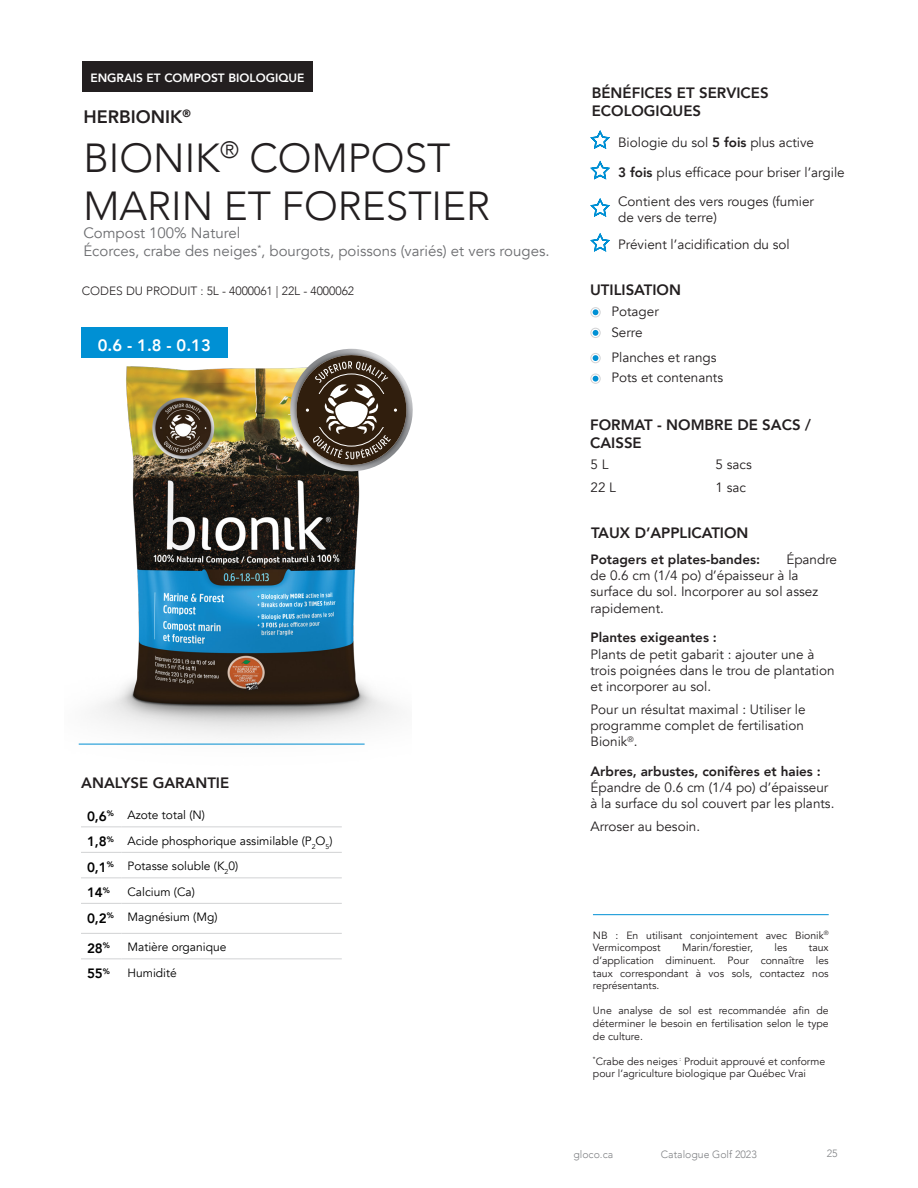
<style>
.page{position:relative;width:918px;height:1188px;background:#fff}
.page>*{position:absolute;margin:0;border:0;box-sizing:border-box;transform-origin:0 0}
.t1{font:300 40.5px/48.6px "Avenir";color:#231f20}
.t2{font:800 18px "Avenir";color:#231f20}
.t3{font:800 16.5px "Avenir";color:#fff}
.t4{font:800 15px/18px "Avenir";color:#231f20}
.t5{font:15px "Avenir";color:#6c6d70}
.t6{font:13.5px/16.2px "Avenir";color:#231f20}
.t7{font:800 13.5px "Avenir";color:#000}
.t8{font:800 13.5px "Avenir";color:#231f20}
.t9{font:12px "Avenir";color:#000}
.t10{font:300 12px "Avenir";color:#231f20}
.t11{font:800 12px "Avenir";color:#fff}
.t12{font:10.5px/12.6px "Avenir";color:#231f20}
.t13{font:300 10.5px "Avenir";color:#808285}
.s1{font-weight:800}
</style>
<div class="page">
<div style="left:590px;top:307px;width:11px;height:10px;border:1px solid #d1d2d4;border-radius:50%"></div>
<div style="left:590px;top:353px;width:11px;height:10px;border:1px solid #d1d2d4;border-radius:50%"></div>
<div style="left:590px;top:328px;width:11px;height:10px;border:1px solid #d1d2d4;border-radius:50%"></div>
<div style="left:590px;top:374px;width:11px;height:10px;border:1px solid #d1d2d4;border-radius:50%"></div>
<svg style="left:590px;top:130px;width:20px;height:19px"></svg>
<svg style="left:590px;top:160px;width:20px;height:20px"></svg>
<svg style="left:590px;top:233px;width:20px;height:19px"></svg>
<svg style="left:590px;top:198px;width:20px;height:19px"></svg>
<svg style="left:593px;top:309px;width:5px;height:6px"></svg>
<svg style="left:593px;top:330px;width:5px;height:6px"></svg>
<svg style="left:593px;top:355px;width:5px;height:6px"></svg>
<svg style="left:593px;top:376px;width:5px;height:6px"></svg>
<hr style="left:593px;top:914px;width:236px;height:1px;background:#0090d4">
<div style="left:81px;top:327px;width:147px;height:31px;background:#0090d4"></div>
<img style="left:78px;top:366px;width:319px;height:379px">
<svg style="left:286px;top:349px;width:127px;height:127px"></svg>
<div style="left:82px;top:61px;width:231px;height:31px;background:#231f20"></div>
<hr style="left:81px;top:826px;width:41px;height:1px;background:#d1d2d4">
<hr style="left:122px;top:826px;width:220px;height:1px;background:#d1d2d4">
<hr style="left:81px;top:852px;width:41px;height:1px;background:#d1d2d4">
<hr style="left:122px;top:852px;width:220px;height:1px;background:#d1d2d4">
<hr style="left:81px;top:877px;width:41px;height:1px;background:#d1d2d4">
<hr style="left:122px;top:877px;width:220px;height:1px;background:#d1d2d4">
<hr style="left:81px;top:903px;width:41px;height:1px;background:#d1d2d4">
<hr style="left:122px;top:903px;width:220px;height:1px;background:#d1d2d4">
<hr style="left:81px;top:933px;width:41px;height:1px;background:#d1d2d4">
<hr style="left:122px;top:933px;width:220px;height:1px;background:#d1d2d4">
<hr style="left:81px;top:958px;width:41px;height:1px;background:#d1d2d4">
<hr style="left:122px;top:958px;width:220px;height:1px;background:#d1d2d4">
<p class="t11" style="left:90px;top:69px;width:216px">ENGRAIS ET COMPOST BIOLOGIQUE</p>
<p class="t2" style="left:83px;top:103px;width:109px">HERBIONIK<sup>®</sup></p>
<p class="t1" style="left:83px;top:133px;width:408px">BIONIK<sup>®</sup> COMPOST<br>MARIN ET FORESTIER</p>
<p class="t5" style="left:83px;top:224px;width:158px">Compost 100% Naturel</p>
<p class="t5" style="left:83px;top:242px;width:468px">Écorces, crabe des neiges<sup>*</sup>, bourgots, poissons (variés) et vers rouges.</p>
<p class="t10" style="left:82px;top:284px;width:274px">CODES DU PRODUIT : 5L - 4000061 | 22L - 4000062</p>
<p class="t3" style="left:98px;top:332px;width:114px">0.6 - 1.8 - 0.13</p>
<p class="t4" style="left:81px;top:774px;width:150px">ANALYSE GARANTIE</p>
<p class="t7" style="left:87px;top:806px;width:29px">0,6<sup>%</sup></p>
<p class="t9" style="left:128px;top:808px;width:79px">Azote total (N)</p>
<p class="t7" style="left:87px;top:831px;width:29px">1,8<sup>%</sup></p>
<p class="t9" style="left:128px;top:834px;width:207px">Acide phosphorique assimilable (P<sub>2</sub>O<sub>5</sub>)</p>
<p class="t7" style="left:87px;top:857px;width:29px">0,1<sup>%</sup></p>
<p class="t9" style="left:128px;top:859px;width:112px">Potasse soluble (K<sub>2</sub>0)</p>
<p class="t7" style="left:87px;top:882px;width:25px">14<sup>%</sup></p>
<p class="t9" style="left:128px;top:885px;width:69px">Calcium (Ca)</p>
<p class="t7" style="left:87px;top:908px;width:29px">0,2<sup>%</sup></p>
<p class="t9" style="left:128px;top:910px;width:92px">Magnésium (Mg)</p>
<p class="t7" style="left:87px;top:938px;width:25px">28<sup>%</sup></p>
<p class="t9" style="left:128px;top:940px;width:100px">Matière organique</p>
<p class="t7" style="left:87px;top:963px;width:25px">55<sup>%</sup></p>
<p class="t9" style="left:128px;top:966px;width:51px">Humidité</p>
<p class="t4" style="left:592px;top:83px;width:178px">BÉNÉFICES ET SERVICES<br>ECOLOGIQUES</p>
<p class="t6" style="left:618px;top:134px;width:197px">Biologie du sol <span class="s1">5 fois</span> plus active</p>
<p class="t6" style="left:618px;top:164px;width:228px"><span class="s1">3 fois</span> plus efficace pour briser l’argile</p>
<p class="t6" style="left:618px;top:194px;width:197px">Contient des vers rouges (fumier de vers de terre)</p>
<p class="t6" style="left:618px;top:237px;width:173px">Prévient l’acidification du sol</p>
<p class="t4" style="left:590px;top:281px;width:92px">UTILISATION</p>
<p class="t6" style="left:611px;top:304px;width:49px">Potager</p>
<p class="t6" style="left:611px;top:349px;width:107px">Planches et rangs</p>
<p class="t6" style="left:611px;top:324px;width:33px">Serre</p>
<p class="t6" style="left:611px;top:370px;width:113px">Pots et contenants</p>
<p class="t4" style="left:590px;top:416px;width:222px">FORMAT - NOMBRE DE SACS /<br>CAISSE</p>
<p class="t6" style="left:590px;top:457px;width:20px">5 L</p>
<p class="t6" style="left:590px;top:479px;width:27px">22 L</p>
<p class="t6" style="left:716px;top:457px;width:38px">5 sacs</p>
<p class="t6" style="left:716px;top:479px;width:32px">1 sac</p>
<p class="t4" style="left:591px;top:524px;width:159px">TAUX D’APPLICATION</p>
<p class="t6" style="left:590px;top:552px;width:248px;text-indent:196px">Épandre de 0.6 cm (1/4 po) d’épaisseur à la surface du sol. Incorporer au sol assez rapidement.</p>
<p class="t6" style="left:590px;top:630px;width:246px"><span class="s1">Plantes exigeantes :<br></span>Plants de petit gabarit : ajouter une à trois poignées dans le trou de plantation et incorporer au sol.</p>
<p class="t6" style="left:590px;top:701px;width:217px">Pour un résultat maximal : Utiliser le programme complet de fertilisation<br>Bionik<sup>®</sup>.</p>
<p class="t6" style="left:590px;top:764px;width:245px"><span class="s1">Arbres, arbustes, conifères et haies :<br></span>Épandre de 0.6 cm (1/4 po) d’épaisseur à la surface du sol couvert par les plants.</p>
<p class="t6" style="left:590px;top:819px;width:111px">Arroser au besoin.</p>
<p class="t8" style="left:590px;top:549px;width:171px">Potagers et plates-bandes:</p>
<p class="t12" style="left:593px;top:929px;width:237px">NB : En utilisant conjointement avec Bionik<sup>®<br></sup>Vermicompost</p>
<p class="t12" style="left:682px;top:942px;width:72px">Marin/forestier,</p>
<p class="t12" style="left:774px;top:942px;width:14px">les</p>
<p class="t12" style="left:593px;top:942px;width:237px;text-align:justify;text-indent:216px">taux d’application diminuent. Pour connaître les taux correspondant à vos sols, contactez nos représentants.</p>
<p class="t12" style="left:593px;top:1005px;width:237px;text-align:justify">Une analyse de sol est recommandée afin de déterminer le besoin en fertilisation selon le type de culture.</p>
<p class="t12" style="left:593px;top:1055px;width:234px"><sup>*</sup>Crabe des neiges <sup>:</sup> Produit approuvé et conforme pour l’agriculture biologique par Québec Vrai</p>
<p class="t13" style="left:573px;top:1148px;width:41px">gloco.ca</p>
<p class="t13" style="left:661px;top:1148px;width:97px">Catalogue Golf 2023</p>
<p class="t13" style="left:827px;top:1148px;width:12px">25</p>
</div>
